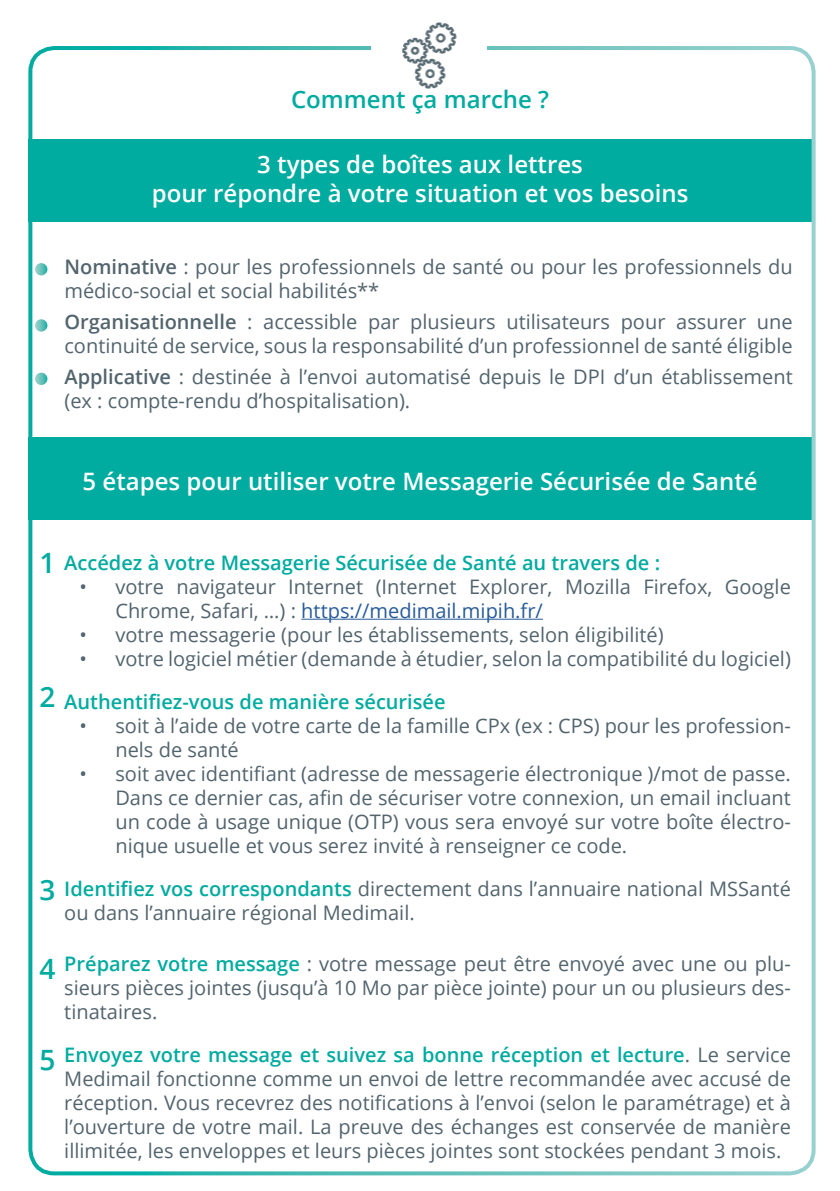
<style>
.page{position:relative;width:840px;height:1191px;background:#fff}
.page>*{position:absolute;margin:0;border:0;box-sizing:border-box;transform-origin:0 0}
.t1{font:600 28px "Open Sans";color:#00aba0}
.t2{font:600 24px/28.8px "Open Sans";color:#fff;text-align:center}
.t3{font:600 24px "Open Sans";color:#00aba0}
.t4{font:20px/24px "Open Sans";color:#52646d}
.t5{font:600 20px "Open Sans";color:#00aba0}
.s1{font-weight:600}
.s2{color:#275b9b}
.s3{font-weight:600;color:#00aba0}
</style>
<div class="page">
<div style="left:28px;top:437px;width:783px;height:83px;background:#00aba0"></div>
<div style="left:28px;top:140px;width:783px;height:82px;background:#00aba0"></div>
<svg style="left:35px;top:263px;width:12px;height:12px"></svg>
<svg style="left:35px;top:319px;width:12px;height:12px"></svg>
<svg style="left:35px;top:373px;width:12px;height:12px"></svg>
<div style="left:28px;top:46px;width:787px;height:1129px;border:4px solid #fff;border-radius:24px"></div>
<div style="left:371px;top:10px;width:115px;height:110px;background:#fff"></div>
<img style="left:402px;top:22px;width:55px;height:67px">
<hr style="left:301px;top:618px;width:241px;height:1px;background:#275b9b">
<p class="t3" style="left:291px;top:83px;width:259px">Comment ça marche ?</p>
<p class="t2" style="left:152px;top:149px;width:538px">3 types de boîtes aux lettres<br>pour répondre à votre situation et vos besoins</p>
<p class="t4" style="left:64px;top:254px;width:729px"><span class="s1">Nominative</span> : pour les professionnels de santé ou pour les professionnels du médico-social et social habilités**</p>
<p class="t4" style="left:64px;top:309px;width:729px"><span class="s1">Organisationnelle</span> : accessible par plusieurs utilisateurs pour assurer une continuité de service, sous la responsabilité d’un professionnel de santé éligible</p>
<p class="t4" style="left:64px;top:364px;width:729px"><span class="s1">Applicative</span> : destinée à l’envoi automatisé depuis le DPI d’un établissement (ex : compte-rendu d’hospitalisation).</p>
<p class="t2" style="left:82px;top:466px;width:676px">5 étapes pour utiliser votre Messagerie Sécurisée de Santé</p>
<h1 class="t1" style="left:39px;top:543px;width:17px">1</h1>
<h1 class="t1" style="left:39px;top:678px;width:17px">2</h1>
<h1 class="t1" style="left:39px;top:870px;width:17px">3</h1>
<h1 class="t1" style="left:39px;top:949px;width:17px">4</h1>
<h1 class="t1" style="left:39px;top:1040px;width:17px">5</h1>
<p class="t5" style="left:64px;top:548px;width:597px">Accédez à votre Messagerie Sécurisée de Santé au travers de :</p>
<p class="t4" style="left:115px;top:574px;width:676px;text-indent:-36px">• votre navigateur Internet (Internet Explorer, Mozilla Firefox, Google<br>Chrome, Safari, …) : <span class="s2">https://medimail.mipih.fr/</span></p>
<p class="t4" style="left:79px;top:622px;width:585px">• votre messagerie (pour les établissements, selon éligibilité)</p>
<p class="t4" style="left:79px;top:646px;width:712px">• votre logiciel métier (demande à étudier, selon la compatibilité du logiciel)</p>
<p class="t5" style="left:64px;top:688px;width:382px">Authentifiez-vous de manière sécurisée</p>
<p class="t4" style="left:115px;top:713px;width:676px;text-indent:-36px">• soit à l’aide de votre carte de la famille CPx (ex : CPS) pour les profession&shy;nels de santé</p>
<p class="t4" style="left:115px;top:761px;width:676px;text-align:justify;text-indent:-36px">• soit avec identifiant (adresse de messagerie électronique )/mot de passe.<br>Dans ce dernier cas, afin de sécuriser votre connexion, un email incluant un code à usage unique (OTP) vous sera envoyé sur votre boîte électro&shy;nique usuelle et vous serez invité à renseigner ce code.</p>
<p class="t4" style="left:64px;top:876px;width:727px"><span class="s3">Identifiez vos correspondants</span> directement dans l’annuaire national MSSanté ou dans l’annuaire régional Medimail.</p>
<p class="t4" style="left:64px;top:951px;width:727px;text-align:justify"><span class="s3">Préparez votre message</span> : votre message peut être envoyé avec une ou plu&shy;sieurs pièces jointes (jusqu’à 10 Mo par pièce jointe) pour un ou plusieurs des&shy;tinataires.</p>
<p class="t4" style="left:64px;top:1042px;width:727px;text-align:justify"><span class="s3">Envoyez votre message et suivez sa bonne réception et lecture</span>. Le service Medimail fonctionne comme un envoi de lettre recommandée avec accusé de réception. Vous recevrez des notifications à l’envoi (selon le paramétrage) et à l’ouverture de votre mail. La preuve des échanges est conservée de manière illimitée, les enveloppes et leurs pièces jointes sont stockées pendant 3 mois.</p>
</div>
